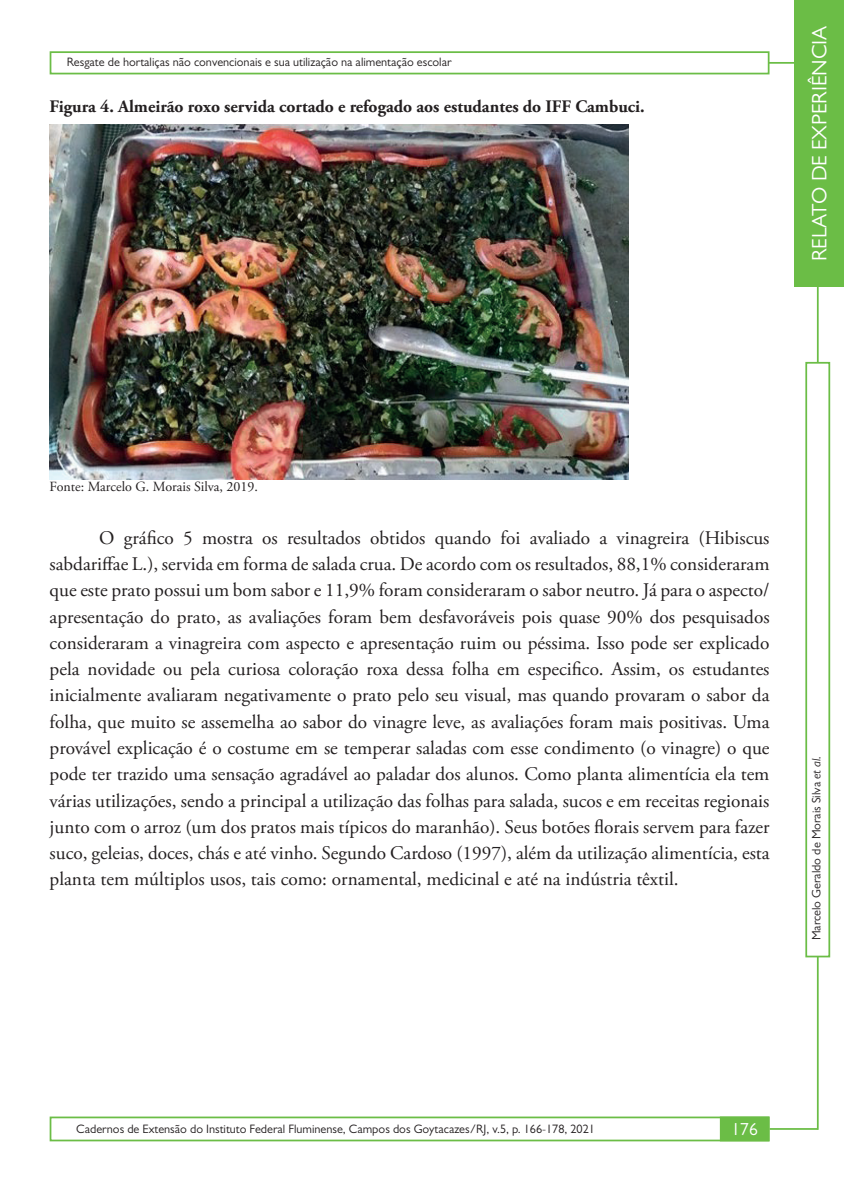
<style>
.page{position:relative;width:844px;height:1191px;background:#fff}
.page>*{position:absolute;margin:0;border:0;box-sizing:border-box;transform-origin:0 0}
.t1{font:21px "Gill Sans";color:#fff}
.t2{font:19.25px/26.2px "Adobe Garamond Pro";color:#231f20;text-align:justify}
.t3{font:700 17.5px "Adobe Garamond Pro";color:#231f20}
.t4{font:17.5px "Gill Sans";color:#fff}
.t5{font:14px "Adobe Garamond Pro";color:#231f20}
.t6{font:12.25px "Gill Sans";color:#231f20}
.s1{font-style:italic}
</style>
<div class="page">
<hr style="left:768px;top:62px;width:48px;height:2px;background:#6bbd46">
<div style="left:50px;top:1116px;width:719px;height:25px;border:2px solid #6bbd46"></div>
<hr style="left:816px;top:189px;width:2px;height:940px;background:#6bbd46">
<hr style="left:769px;top:1128px;width:48px;height:1px;background:#6bbd46">
<div style="left:805px;top:362px;width:25px;height:595px;background:#fff;border:2px solid #6bbd46"></div>
<div style="left:719px;top:1116px;width:50px;height:25px;background:#6bbd46;border:2px solid #6bbd46"></div>
<div style="left:50px;top:51px;width:719px;height:23px;border:2px solid #6bbd46"></div>
<div style="left:794px;top:0;width:49px;height:286px;background:#6bbd46"></div>
<img style="left:50px;top:125px;width:578px;height:355px">
<p class="t6" style="left:67px;top:55px;width:386px">Resgate de hortaliças não convencionais e sua utilização na alimentação escolar</p>
<p class="t3" style="left:50px;top:96px;width:596px">Figura 4. Almeirão roxo servida cortado e refogado aos estudantes do IFF Cambuci.</p>
<p class="t1" style="left:807px;top:261px;width:237px;rotate:-90deg">RELATO DE EXPERIÊNCIA</p>
<p class="t5" style="left:50px;top:478px;width:210px">Fonte: Marcelo G. Morais Silva, 2019.</p>
<p class="t2" style="left:50px;top:525px;width:721px;text-indent:50px">O gráfico 5 mostra os resultados obtidos quando foi avaliado a vinagreira (Hibiscus sabdariffae L.), servida em forma de salada crua. De acordo com os resultados, 88,1% consideraram que este prato possui um bom sabor e 11,9% foram consideraram o sabor neutro. Já para o aspecto/ apresentação do prato, as avaliações foram bem desfavoráveis pois quase 90% dos pesquisados consideraram a vinagreira com aspecto e apresentação ruim ou péssima. Isso pode ser explicado pela novidade ou pela curiosa coloração roxa dessa folha em especifico. Assim, os estudantes inicialmente avaliaram negativamente o prato pelo seu visual, mas quando provaram o sabor da folha, que muito se assemelha ao sabor do vinagre leve, as avaliações foram mais positivas. Uma provável explicação é o costume em se temperar saladas com esse condimento (o vinagre) o que pode ter trazido uma sensação agradável ao paladar dos alunos. Como planta alimentícia ela tem várias utilizações, sendo a principal a utilização das folhas para salada, sucos e em receitas regionais junto com o arroz (um dos pratos mais típicos do maranhão). Seus botões florais servem para fazer suco, geleias, doces, chás e até vinho. Segundo Cardoso (1997), além da utilização alimentícia, esta planta tem múltiplos usos, tais como: ornamental, medicinal e até na indústria têxtil.</p>
<p class="t6" style="left:809px;top:940px;width:186px;rotate:-90deg">Marcelo Geraldo de Morais Silva <span class="s1">et al.</span></p>
<p class="t6" style="left:76px;top:1122px;width:520px">Cadernos de Extensão do Instituto Federal Fluminense, Campos dos Goytacazes/RJ, v.5, p. 166-178, 2021</p>
<p class="t4" style="left:731px;top:1119px;width:28px">176</p>
</div>
